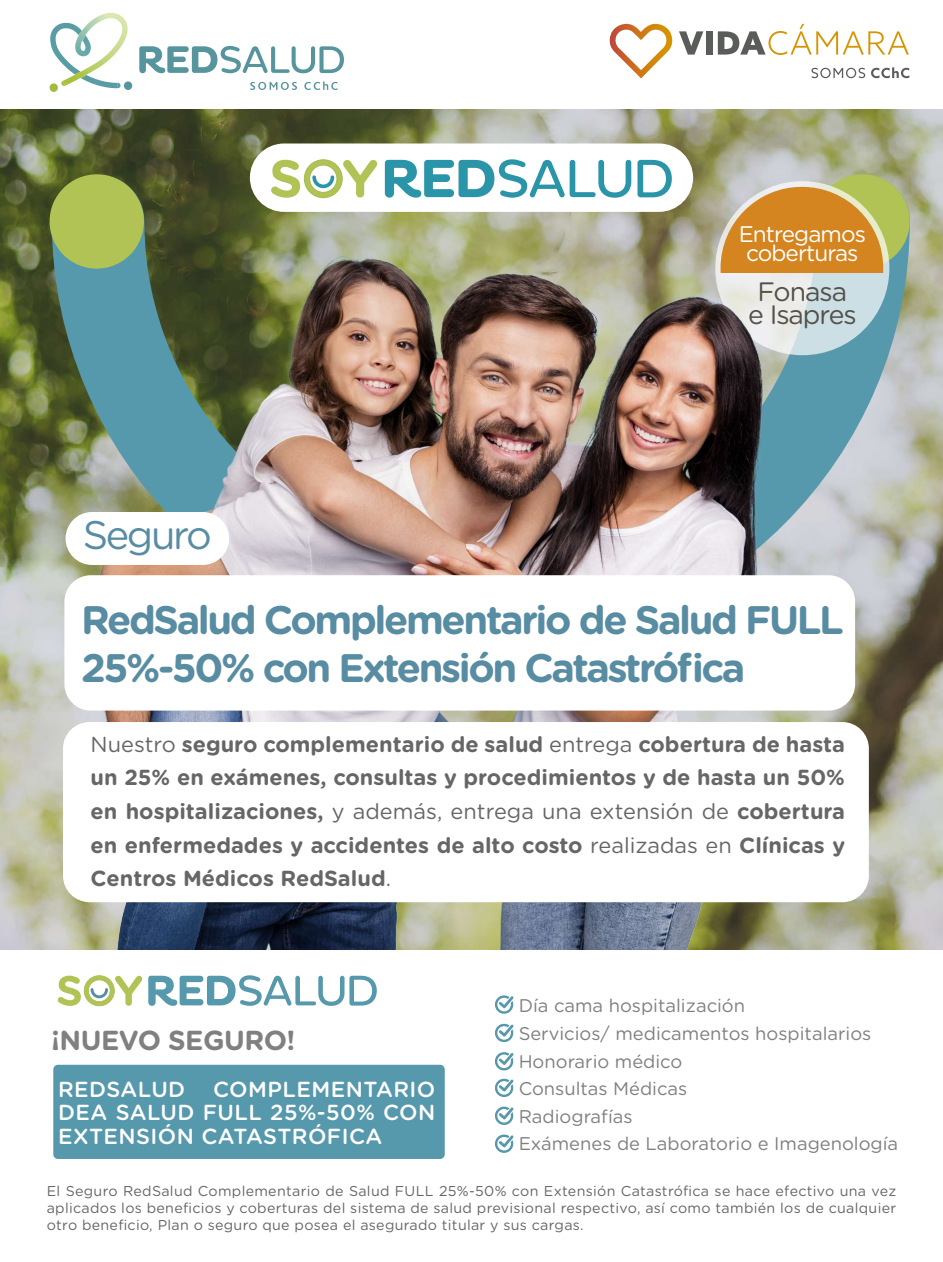
<style>
.page{position:relative;width:943px;height:1262px;background:#fff}
.page>*{position:absolute;margin:0;border:0;box-sizing:border-box;transform-origin:0 0}
.t1{font:700 39.83px/48px "Gotham Rounded";letter-spacing:-.06em;color:#588ca3}
.t2{font:39.83px "Gotham Rounded";letter-spacing:-.06em;color:#588ca3}
.t3{font:700 27.45px "Gotham Rounded";letter-spacing:-.02em;color:#808080}
.t4{font:26.62px/22.7px "Gotham Rounded";letter-spacing:-.04em;color:#555049;text-align:center}
.t5{font:22.58px/19.3px "Gotham Rounded";letter-spacing:-.04em;color:#fff;text-align:center}
.t6{font:700 21.75px/33.6px "Gotham Rounded";color:#666;text-align:justify}
.t7{font:500 21.75px/23.7px "Gotham Rounded";letter-spacing:.02em;color:#fff;text-align:justify}
.t8{font:18.38px/27.5px "Gotham Rounded";color:#808080}
.t9{font:14.25px/17px "Gotham Rounded";letter-spacing:.02em;color:#666;text-align:justify}
.s1{font-weight:400}
</style>
<div class="page">
<img style="left:1px;top:109px;width:942px;height:840px">
<svg style="left:52px;top:175px;width:857px;height:475px;background:#93a39b"></svg>
<svg style="left:58px;top:975px;width:84px;height:31px"></svg>
<svg style="left:148px;top:975px;width:229px;height:30px"></svg>
<div style="left:53px;top:1064px;width:392px;height:94px;background:#5698ac;border-radius:5px"></div>
<svg style="left:117px;top:83px;width:4px;height:5px"></svg>
<svg style="left:50px;top:13px;width:60px;height:73px"></svg>
<svg style="left:61px;top:81px;width:4px;height:5px"></svg>
<div style="left:50px;top:83px;width:8px;height:9px;background:#a2bc40;border-radius:50%"></div>
<div style="left:124px;top:81px;width:8px;height:9px;background:#57959e;border-radius:50%"></div>
<svg style="left:139px;top:45px;width:205px;height:28px"></svg>
<svg style="left:250px;top:82px;width:47px;height:8px"></svg>
<svg style="left:304px;top:81px;width:34px;height:9px"></svg>
<div style="left:815px;top:174px;width:94px;height:94px;background:#b0c354;border-radius:50%"></div>
<div style="left:50px;top:174px;width:94px;height:94px;background:#b0c354;border-radius:50%"></div>
<div style="left:250px;top:143px;width:443px;height:69px;background:#fff;border-radius:34px"></div>
<svg style="left:271px;top:159px;width:106px;height:39px"></svg>
<svg style="left:637px;top:160px;width:34px;height:37px"></svg>
<svg style="left:385px;top:159px;width:246px;height:39px"></svg>
<svg style="left:679px;top:31px;width:24px;height:24px"></svg>
<div style="left:706px;top:31px;width:7px;height:24px;background:#5a5c5a"></div>
<svg style="left:717px;top:24px;width:191px;height:31px"></svg>
<svg style="left:811px;top:68px;width:54px;height:10px"></svg>
<svg style="left:871px;top:67px;width:38px;height:11px"></svg>
<svg style="left:609px;top:24px;width:63px;height:54px"></svg>
<svg style="left:715px;top:181px;width:174px;height:174px;background:#cddee2"></svg>
<svg style="left:720px;top:187px;width:163px;height:85px;background:#d09944"></svg>
<img style="left:57px;top:221px;width:756px;height:728px">
<div style="left:63px;top:722px;width:805px;height:180px;background:#fff;border-radius:26px"></div>
<div style="left:64px;top:575px;width:791px;height:135px;background:#fff;border-radius:26px"></div>
<div style="left:65px;top:512px;width:164px;height:53px;background:#fff;border-radius:26px"></div>
<svg style="left:495px;top:995px;width:18px;height:18px"></svg>
<svg style="left:495px;top:1023px;width:18px;height:19px"></svg>
<svg style="left:495px;top:1052px;width:18px;height:18px"></svg>
<svg style="left:495px;top:1078px;width:18px;height:18px"></svg>
<svg style="left:495px;top:1106px;width:18px;height:18px"></svg>
<svg style="left:495px;top:1134px;width:18px;height:18px"></svg>
<h1 class="t2" style="left:83px;top:508px;width:130px">Seguro</h1>
<h3 class="t5" style="left:738px;top:223px;width:129px">Entregamos coberturas</h3>
<h3 class="t4" style="left:748px;top:279px;width:110px">Fonasa e Isapres</h3>
<h1 class="t1" style="left:81px;top:594px;width:764px">RedSalud Complementario de Salud FULL<br>25%-50% con Extensión Catastrófica</h1>
<p class="t6" style="left:91px;top:726px;width:756px"><span class="s1">Nuestro</span> seguro complementario de salud <span class="s1">entrega</span> cobertura de hasta un 25% en exámenes, consultas y procedimientos y de hasta un 50% en hospitalizaciones, <span class="s1">y además, entrega una extensión de</span> cobertura en enfermedades y accidentes de alto costo <span class="s1">realizadas en</span> Clínicas y Centros Médicos RedSalud<span class="s1">.</span></p>
<h2 class="t3" style="left:51px;top:1019px;width:245px">¡NUEVO SEGURO!</h2>
<h3 class="t7" style="left:58px;top:1076px;width:129px">REDSALUD</h3>
<h3 class="t7" style="left:58px;top:1076px;width:379px;text-indent:155px">COMPLEMENTARIO DEA SALUD FULL 25%-50% CON EXTENSIÓN CATASTRÓFICA</h3>
<p class="t8" style="left:518px;top:991px;width:381px">Día cama hospitalización<br>Servicios/ medicamentos hospitalarios<br>Honorario médico<br>Consultas Médicas<br>Radiografías<br>Exámenes de Laboratorio e Imagenología</p>
<p class="t9" style="left:47px;top:1181px;width:851px">El Seguro RedSalud Complementario de Salud FULL 25%-50% con Extensión Catastrófica se hace efectivo una vez aplicados los beneficios y coberturas del sistema de salud previsional respectivo, así como también los de cualquier otro beneficio, Plan o seguro que posea el asegurado titular y sus cargas.</p>
</div>
